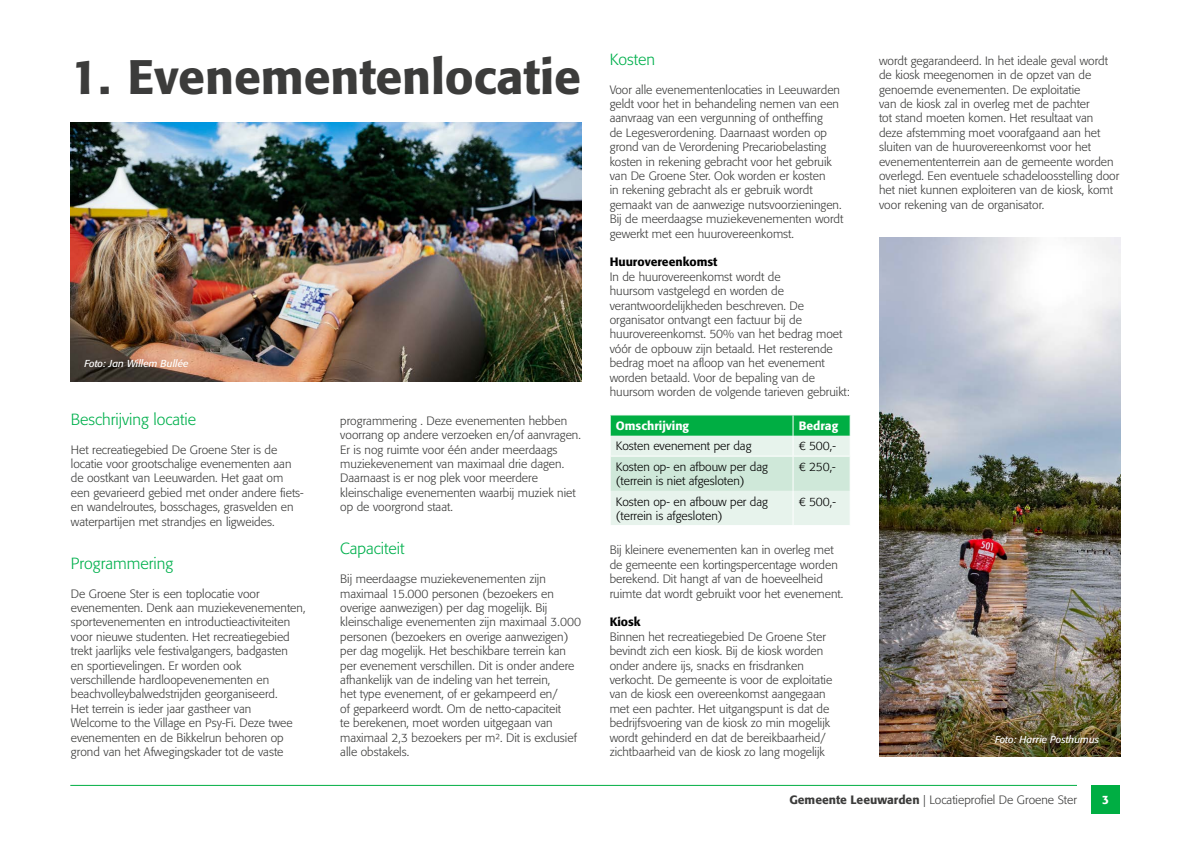
<style>
.page{position:relative;width:1191px;height:842px;background:#fff}
.page>*{position:absolute;margin:0;border:0;box-sizing:border-box;transform-origin:0 0}
.t1{font:500 48px "Formata";letter-spacing:-.005em;color:#3c3c3b}
.t2{font:300 16px "Formata";color:#00b04d}
.t3{font:300 12px/14.4px "Formata";color:#3c3c3b}
.t4{font:300 12px/14.4px "Formata";color:#000}
.t5{font:500 12px "Formata";color:#000}
.t6{font:500 12px "Formata";color:#fff}
.t7{font:italic 10px "Formata";color:#fff}
.s1{font-weight:500}
</style>
<div class="page">
<div style="left:1091px;top:785px;width:29px;height:29px;background:#00ae43"></div>
<hr style="left:70px;top:785px;width:1007px;height:1px;background:#00ae43">
<svg style="left:610px;top:415px;width:240px;height:110px;background:#b6e3c8"></svg>
<hr style="left:792px;top:457px;width:1px;height:34px;background:#fff">
<hr style="left:849px;top:457px;width:1px;height:34px;background:#fff">
<hr style="left:792px;top:491px;width:1px;height:34px;background:#fff">
<hr style="left:849px;top:491px;width:1px;height:34px;background:#fff">
<img style="left:71px;top:122px;width:510px;height:260px">
<img style="left:879px;top:238px;width:241px;height:518px">
<h1 class="t1" style="left:71px;top:47px;width:512px">1. Evenementenlocatie</h1>
<p class="t7" style="left:84px;top:358px;width:105px">Foto: Jan Willem Bullée</p>
<h2 class="t2" style="left:71px;top:410px;width:127px">Beschrijving locatie</h2>
<p class="t3" style="left:71px;top:442px;width:234px">Het recreatiegebied De Groene Ster is de locatie voor grootschalige evenementen aan de oostkant van Leeuwarden. Het gaat om een gevarieerd gebied met onder andere fiets&shy;en wandelroutes, bosschages, grasvelden en waterpartijen met strandjes en ligweides.</p>
<h2 class="t2" style="left:71px;top:554px;width:104px">Programmering</h2>
<p class="t3" style="left:71px;top:586px;width:236px">De Groene Ster is een toplocatie voor evenementen. Denk aan muziekevenementen, sportevenementen en introductieactiviteiten voor nieuwe studenten. Het recreatiegebied trekt jaarlijks vele festivalgangers, badgasten<br>en sportievelingen. Er worden ook verschillende hardloopevenementen en beachvolleybalwedstrijden georganiseerd.<br>Het terrein is ieder jaar gastheer van<br>Welcome to the Village en Psy-Fi. Deze twee evenementen en de Bikkelrun behoren op grond van het Afwegingskader tot de vaste</p>
<p class="t3" style="left:340px;top:413px;width:242px">programmering . Deze evenementen hebben voorrang op andere verzoeken en/of aanvragen.<br>Er is nog ruimte voor één ander meerdaags muziekevenement van maximaal drie dagen.<br>Daarnaast is er nog plek voor meerdere kleinschalige evenementen waarbij muziek niet op de voorgrond staat.</p>
<h2 class="t2" style="left:340px;top:539px;width:66px">Capaciteit</h2>
<p class="t3" style="left:340px;top:572px;width:242px">Bij meerdaagse muziekevenementen zijn maximaal 15.000 personen (bezoekers en overige aanwezigen) per dag mogelijk. Bij kleinschalige evenementen zijn maximaal 3.000 personen (bezoekers en overige aanwezigen) per dag mogelijk. Het beschikbare terrein kan per evenement verschillen. Dit is onder andere afhankelijk van de indeling van het terrein,<br>het type evenement, of er gekampeerd en/<br>of geparkeerd wordt. Om de netto-capaciteit<br>te berekenen, moet worden uitgegaan van maximaal 2,3 bezoekers per m². Dit is exclusief alle obstakels.</p>
<h2 class="t2" style="left:609px;top:50px;width:47px">Kosten</h2>
<p class="t3" style="left:609px;top:82px;width:235px">Voor alle evenementenlocaties in Leeuwarden geldt voor het in behandeling nemen van een aanvraag van een vergunning of ontheffing<br>de Legesverordening. Daarnaast worden op grond van de Verordening Precariobelasting kosten in rekening gebracht voor het gebruik van De Groene Ster. Ook worden er kosten<br>in rekening gebracht als er gebruik wordt gemaakt van de aanwezige nutsvoorzieningen.<br>Bij de meerdaagse muziekevenementen wordt gewerkt met een huurovereenkomst.</p>
<p class="t5" style="left:609px;top:255px;width:109px">Huurovereenkomst</p>
<p class="t3" style="left:609px;top:269px;width:242px">In de huurovereenkomst wordt de<br>huursom vastgelegd en worden de verantwoordelijkheden beschreven. De organisator ontvangt een factuur bij de huurovereenkomst. 50% van het bedrag moet vóór de opbouw zijn betaald. Het resterende bedrag moet na afloop van het evenement worden betaald. Voor de bepaling van de huursom worden de volgende tarieven gebruikt:</p>
<p class="t6" style="left:616px;top:418px;width:75px">Omschrijving</p>
<p class="t6" style="left:798px;top:418px;width:41px">Bedrag</p>
<p class="t4" style="left:616px;top:439px;width:137px">Kosten evenement per dag</p>
<p class="t4" style="left:798px;top:439px;width:39px">€ 500,-</p>
<p class="t4" style="left:616px;top:459px;width:154px">Kosten op- en afbouw per dag (terrein is niet afgesloten)</p>
<p class="t4" style="left:798px;top:459px;width:39px">€ 250,-</p>
<p class="t4" style="left:616px;top:494px;width:154px">Kosten op- en afbouw per dag (terrein is afgesloten)</p>
<p class="t4" style="left:798px;top:494px;width:39px">€ 500,-</p>
<p class="t3" style="left:609px;top:543px;width:235px">Bij kleinere evenementen kan in overleg met de gemeente een kortingspercentage worden berekend. Dit hangt af van de hoeveelheid ruimte dat wordt gebruikt voor het evenement.</p>
<p class="t5" style="left:609px;top:615px;width:32px">Kiosk</p>
<p class="t3" style="left:609px;top:630px;width:224px">Binnen het recreatiegebied De Groene Ster bevindt zich een kiosk. Bij de kiosk worden onder andere ijs, snacks en frisdranken verkocht. De gemeente is voor de exploitatie van de kiosk een overeenkomst aangegaan met een pachter. Het uitgangspunt is dat de bedrijfsvoering van de kiosk zo min mogelijk wordt gehinderd en dat de bereikbaarheid/ zichtbaarheid van de kiosk zo lang mogelijk</p>
<p class="t3" style="left:879px;top:54px;width:242px">wordt gegarandeerd. In het ideale geval wordt de kiosk meegenomen in de opzet van de genoemde evenementen. De exploitatie<br>van de kiosk zal in overleg met de pachter<br>tot stand moeten komen. Het resultaat van deze afstemming moet voorafgaand aan het sluiten van de huurovereenkomst voor het evenemententerrein aan de gemeente worden overlegd. Een eventuele schadeloosstelling door het niet kunnen exploiteren van de kiosk, komt voor rekening van de organisator.</p>
<p class="t7" style="left:995px;top:733px;width:106px">Foto: Harrie Posthumus</p>
<p class="t3" style="left:789px;top:793px;width:289px"><span class="s1">Gemeente Leeuwarden</span> | Locatieprofiel De Groene Ster</p>
<p class="t6" style="left:1102px;top:792px;width:8px">3</p>
</div>
